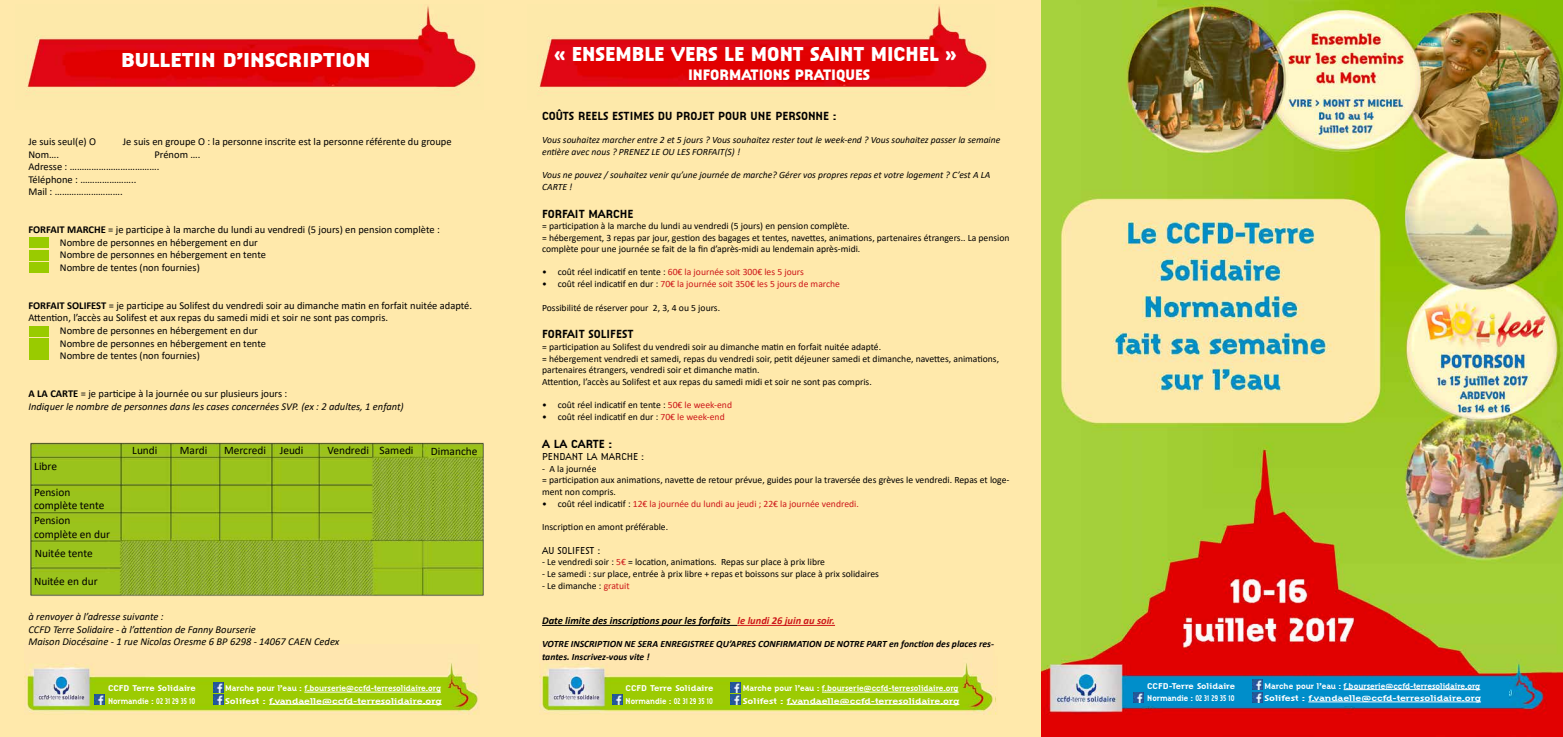
<style>
.page{position:relative;width:1563px;height:737px;background:#fff}
.page>*{position:absolute;margin:0;border:0;box-sizing:border-box;transform-origin:0 0}
.t1{font:800 21px "Citizen CCFD";color:#fff}
.t2{font:800 21px "Citizen CCFD";color:#fff;scale:1.1 1}
.t3{font:800 15.75px "Citizen CCFD";color:#fff}
.t4{font:700 12.25px "Citizen CCFD";color:#000}
.t5{font:11.38px/13.7px "Calibri";color:#000}
.t6{font:10.5px/12.6px "Calibri";color:#000}
.t7{font:italic 10.5px/12.6px "Calibri";color:#000}
.t8{font:italic 700 10.5px "Calibri";color:#000}
.t9{font:300 10.5px "Citizen CCFD";color:#000}
.t10{font:9.62px/11.5px "Calibri";color:#000}
.t11{font:italic 9.62px/11.5px "Calibri";color:#000}
.t12{font:9.62px "Calibri";color:#cd171a}
.t13{font:italic 700 9.62px/12.6px "Calibri";color:#000}
.t14{font:700 8.75px/12.2px "Citizen CCFD";color:#fff}
.t15{font:700 8.75px/12.2px "Citizen CCFD";color:#fff;scale:1.13 1}
.s1{font-weight:700}
.s2{font-weight:700;font-style:normal}
.s3{font-style:normal}
.s4{color:#000}
.s5{color:#cd171a}
</style>
<div class="page">
<div style="left:503px;top:0;width:539px;height:737px;background:#ffe9ab"></div>
<img style="left:540px;top:663px;width:453px;height:51px">
<div style="left:0;top:0;width:519px;height:737px;background:#ffe9ab"></div>
<img style="left:24px;top:663px;width:454px;height:51px">
<img style="left:1042px;top:0;width:521px;height:737px">
<div style="left:29px;top:237px;width:20px;height:11px;background:#99cb00"></div>
<div style="left:29px;top:250px;width:20px;height:10px;background:#99cb00"></div>
<div style="left:29px;top:262px;width:20px;height:11px;background:#99cb00"></div>
<div style="left:29px;top:326px;width:20px;height:11px;background:#99cb00"></div>
<div style="left:29px;top:338px;width:20px;height:11px;background:#99cb00"></div>
<img style="left:30px;top:442px;width:454px;height:154px">
<img style="left:537px;top:5px;width:453px;height:90px">
<hr style="left:542px;top:625px;width:195px;height:1px;background:#000">
<hr style="left:737px;top:625px;width:98px;height:1px;background:#cd171a">
<img style="left:25px;top:6px;width:454px;height:89px">
<hr style="left:304px;top:691px;width:137px;height:1px;background:#fff">
<hr style="left:269px;top:704px;width:173px;height:1px;background:#fff">
<svg style="left:94px;top:694px;width:10px;height:10px"></svg>
<svg style="left:213px;top:682px;width:10px;height:22px"></svg>
<div style="left:1126px;top:678px;width:382px;height:27px;background:#008eca"></div>
<hr style="left:1343px;top:689px;width:137px;height:1px;background:#fff">
<hr style="left:1308px;top:701px;width:173px;height:1px;background:#fff">
<svg style="left:1134px;top:692px;width:9px;height:10px"></svg>
<svg style="left:1252px;top:680px;width:10px;height:22px"></svg>
<div style="left:29px;top:349px;width:20px;height:11px;background:#99cb00"></div>
<hr style="left:822px;top:691px;width:136px;height:1px;background:#fff">
<hr style="left:787px;top:704px;width:172px;height:1px;background:#fff">
<svg style="left:612px;top:694px;width:10px;height:10px"></svg>
<svg style="left:731px;top:682px;width:10px;height:22px"></svg>
<h1 class="t2" style="left:121px;top:47px;width:228px">BULLETIN D’INSCRIPTION</h1>
<p class="t6" style="left:28px;top:135px;width:69px">Je suis seul(e) O</p>
<p class="t6" style="left:123px;top:135px;width:330px">Je suis en groupe O : la personne inscrite est la personne référente du groupe</p>
<p class="t6" style="left:28px;top:147px;width:32px">Nom….</p>
<p class="t6" style="left:28px;top:147px;width:173px;text-indent:126px">Prénom ….<br>Adresse : ……………………………….<br>Téléphone : …………………..<br>Mail : ……………………….</p>
<p class="t6" style="left:60px;top:223px;width:381px;text-indent:-32px"><span class="s1">FORFAIT MARCHE</span> = je participe à la marche du lundi au vendredi (5 jours) en pension complète :<br>Nombre de personnes en hébergement en dur<br>Nombre de personnes en hébergement en tente<br>Nombre de tentes (non fournies)</p>
<p class="t6" style="left:28px;top:299px;width:445px"><span class="s1">FORFAIT SOLIFEST</span> = je participe au Solifest du vendredi soir au dimanche matin en forfait nuitée adapté.</p>
<p class="t6" style="left:28px;top:311px;width:361px">Attention, l’accès au Solifest et aux repas du samedi midi et soir ne sont pas compris.</p>
<p class="t6" style="left:60px;top:324px;width:199px">Nombre de personnes en hébergement en dur</p>
<p class="t6" style="left:60px;top:336px;width:207px">Nombre de personnes en hébergement en tente</p>
<p class="t6" style="left:60px;top:349px;width:141px">Nombre de tentes (non fournies)</p>
<p class="t7" style="left:28px;top:387px;width:377px"><span class="s2">A LA CARTE</span> <span class="s3">= je participe à la journée ou sur plusieurs jours :<br></span>Indiquer le nombre de personnes dans les cases concernées SVP. (ex : 2 adultes, 1 enfant)</p>
<p class="t5" style="left:34px;top:459px;width:24px">Libre</p>
<p class="t5" style="left:34px;top:485px;width:72px">Pension complète tente</p>
<p class="t5" style="left:34px;top:513px;width:78px">Pension complète en dur</p>
<p class="t5" style="left:35px;top:546px;width:60px">Nuitée tente</p>
<p class="t5" style="left:34px;top:573px;width:65px">Nuitée en dur</p>
<p class="t5" style="left:132px;top:443px;width:27px">Lundi</p>
<p class="t5" style="left:180px;top:443px;width:29px">Mardi</p>
<p class="t5" style="left:224px;top:443px;width:81px">Mercredi Jeudi</p>
<p class="t5" style="left:327px;top:443px;width:88px">Vendredi Samedi</p>
<p class="t5" style="left:431px;top:444px;width:48px">Dimanche</p>
<p class="t7" style="left:28px;top:609px;width:312px">à renvoyer à l’adresse suivante :<br>CCFD Terre Solidaire - à l’attention de Fanny Bourserie<br>Maison Diocésaine - 1 rue Nicolas Oresme 6 BP 6298 - 14067 CAEN Cedex</p>
<h1 class="t1" style="left:554px;top:41px;width:404px">« ENSEMBLE VERS LE MONT SAINT MICHEL »</h1>
<h2 class="t3" style="left:688px;top:65px;width:183px">INFORMATIONS PRATIQUES</h2>
<p class="t4" style="left:542px;top:108px;width:296px">COÛTS REELS ESTIMES DU PROJET POUR UNE PERSONNE :</p>
<p class="t11" style="left:542px;top:134px;width:460px">Vous souhaitez marcher entre 2 et 5 jours ? Vous souhaitez rester tout le week-end ? Vous souhaitez passer la semaine entière avec nous ? PRENEZ LE OU LES FORFAIT(S) !</p>
<p class="t11" style="left:542px;top:168px;width:450px;line-height:12.6px">Vous ne pouvez / souhaitez venir qu’une journée de marche? Gérer vos propres repas et votre logement ? C’est A LA<br>CARTE !</p>
<p class="t4" style="left:542px;top:206px;width:93px">FORFAIT MARCHE</p>
<p class="t10" style="left:542px;top:220px;width:469px">= participation à la marche du lundi au vendredi (5 jours) en pension complète.<br>= hébergement, 3 repas par jour, gestion des bagages et tentes, navettes, animations, partenaires étrangers.. La pension complète pour une journée se fait de la fin d’après-midi au lendemain après-midi.</p>
<p class="t12" style="left:542px;top:265px;width:263px"><span class="s4">• coût réel indicatif en tente :</span> 60€ la journée soit 300€ les 5 jours</p>
<p class="t12" style="left:542px;top:277px;width:299px"><span class="s4">• coût réel indicatif en dur :</span> 70€ la journée soit 350€ les 5 jours de marche</p>
<p class="t10" style="left:542px;top:302px;width:180px">Possibilité de réserver pour 2, 3, 4 ou 5 jours.</p>
<p class="t4" style="left:542px;top:327px;width:93px">FORFAIT SOLIFEST</p>
<p class="t10" style="left:542px;top:341px;width:458px">= participation au Solifest du vendredi soir au dimanche matin en forfait nuitée adapté.<br>= hébergement vendredi et samedi, repas du vendredi soir, petit déjeuner samedi et dimanche, navettes, animations, partenaires étrangers, vendredi soir et dimanche matin.<br>Attention, l’accès au Solifest et aux repas du samedi midi et soir ne sont pas compris.</p>
<p class="t10" style="left:542px;top:398px;width:191px">• coût réel indicatif en tente : <span class="s5">50€ le week-end</span></p>
<p class="t10" style="left:542px;top:411px;width:184px">• coût réel indicatif en dur : <span class="s5">70€ le week-end</span></p>
<p class="t4" style="left:542px;top:436px;width:71px">A LA CARTE :</p>
<p class="t9" style="left:542px;top:451px;width:103px">PENDANT LA MARCHE :</p>
<p class="t10" style="left:542px;top:462px;width:469px">- A la journée<br>= participation aux animations, navette de retour prévue, guides pour la traversée des grèves le vendredi. Repas et loge&shy;ment non compris.</p>
<p class="t12" style="left:542px;top:496px;width:318px"><span class="s4">• coût réel indicatif :</span> 12€ la journée du lundi au jeudi ; 22€ la journée vendredi.</p>
<p class="t10" style="left:542px;top:520px;width:128px">Inscription en amont préférable.</p>
<p class="t9" style="left:542px;top:544px;width:60px">AU SOLIFEST :</p>
<p class="t10" style="left:542px;top:556px;width:284px">- Le vendredi soir : <span class="s5">5€</span> = location, animations. Repas sur place à prix libre</p>
<p class="t10" style="left:542px;top:567px;width:338px">- Le samedi : sur place, entrée à prix libre + repas et boissons sur place à prix solidaires</p>
<p class="t10" style="left:542px;top:579px;width:89px">- Le dimanche : <span class="s5">gratuit</span></p>
<p class="t8" style="left:542px;top:613px;width:294px">Date limite des inscriptions pour les forfaits <span class="s5">le lundi 26 juin au soir.</span></p>
<p class="t13" style="left:542px;top:637px;width:453px">VOTRE INSCRIPTION NE SERA ENREGISTREE QU’APRES CONFIRMATION DE NOTRE PART en fonction des places res&shy;tantes. Inscrivez-vous vite !</p>
<p class="t15" style="left:108px;top:682px;width:79px">CCFD Terre Solidaire<br>Normandie : 02 31 29 35 10</p>
<p class="t14" style="left:1264px;top:679px;width:218px">Marche pour l’eau : f.bourserie@ccfd-terresolidaire.org<br>Solifest : f.vandaelle@ccfd-terresolidaire.org</p>
<p class="t15" style="left:1147px;top:679px;width:79px">CCFD-Terre Solidaire<br>Normandie : 02 31 29 35 10</p>
<p class="t14" style="left:225px;top:682px;width:218px">Marche pour l’eau : f.bourserie@ccfd-terresolidaire.org<br>Solifest : f.vandaelle@ccfd-terresolidaire.org</p>
<p class="t15" style="left:625px;top:682px;width:79px">CCFD Terre Solidaire<br>Normandie : 02 31 29 35 10</p>
<p class="t14" style="left:743px;top:682px;width:218px">Marche pour l’eau : f.bourserie@ccfd-terresolidaire.org<br>Solifest : f.vandaelle@ccfd-terresolidaire.org</p>
</div>
